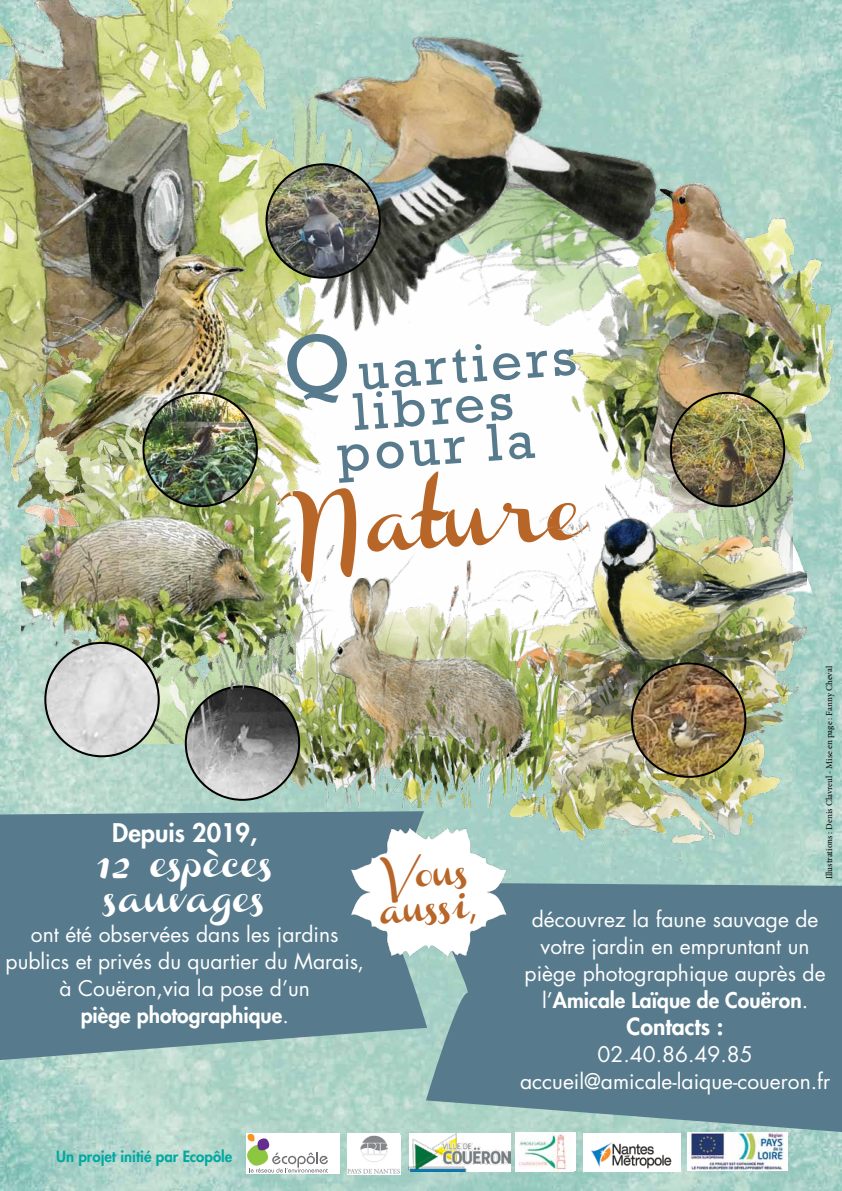
<style>
.page{position:relative;width:842px;height:1191px;background:#fff}
.page>*{position:absolute;margin:0;border:0;box-sizing:border-box;transform-origin:0 0}
.t1{font:59px "Channel Slanted 1";color:#b86528}
.t2{font:54px/40px "Rockwell";color:#577b8d;text-align:center}
.t3{font:29px/35px "Channel Slanted 1";color:#fff}
.t4{font:27px "Channel Slanted 1";color:#b86528}
.t5{font:800 25px "Futura Std";color:#fff}
.t6{font:800 23px "Futura Std";color:#fff}
.t7{font:21px/27px "Futura Std";color:#fff;text-align:center}
.t8{font:800 15px "Futura Std";color:#00a9a1}
.t9{font:9px "Minion Pro";color:#000}
.s1{font-size:85px}
.s2{font-weight:800}
</style>
<div class="page">
<img style="left:0;top:0;width:842px;height:1191px">
<img style="left:138px;top:398px;width:690px;height:464px">
<img style="left:0;top:0;width:371px;height:550px">
<img style="left:15px;top:614px;width:184px;height:129px">
<svg style="left:0;top:811px;width:421px;height:251px;background:#5f8392"></svg>
<svg style="left:421px;top:882px;width:421px;height:253px;background:#608593"></svg>
<img style="left:350px;top:808px;width:174px;height:166px">
<img style="left:688px;top:1132px;width:99px;height:39px">
<div style="left:246px;top:1133px;width:93px;height:41px;background:#fff"></div>
<svg style="left:247px;top:1134px;width:81px;height:38px"></svg>
<svg style="left:409px;top:1171px;width:101px;height:1px"></svg>
<img style="left:409px;top:1133px;width:101px;height:38px">
<div style="left:347px;top:1133px;width:53px;height:41px;background:#fff"></div>
<img style="left:348px;top:1135px;width:52px;height:39px">
<img style="left:583px;top:1133px;width:98px;height:38px">
<div style="left:515px;top:1132px;width:61px;height:39px;background:#fff"></div>
<img style="left:518px;top:1133px;width:49px;height:38px">
<img style="left:263px;top:2px;width:427px;height:396px">
<img style="left:266px;top:164px;width:114px;height:114px;border-radius:57px">
<img style="left:562px;top:169px;width:280px;height:359px">
<img style="left:671px;top:393px;width:113px;height:113px;border-radius:57px">
<img style="left:428px;top:476px;width:378px;height:400px">
<img style="left:632px;top:663px;width:113px;height:114px;border-radius:57px">
<div style="left:631px;top:662px;width:115px;height:116px;border:2px solid #000;border-radius:50%"></div>
<img style="left:220px;top:546px;width:362px;height:262px">
<img style="left:186px;top:686px;width:113px;height:114px;border-radius:57px">
<img style="left:7px;top:252px;width:326px;height:362px">
<img style="left:22px;top:403px;width:301px;height:303px">
<img style="left:45px;top:643px;width:114px;height:113px;border-radius:57px">
<div style="left:44px;top:642px;width:116px;height:115px;border:2px solid #000;border-radius:50%"></div>
<img style="left:143px;top:393px;width:114px;height:113px;border-radius:57px">
<div style="left:142px;top:392px;width:116px;height:115px;border:2px solid #000;border-radius:50%"></div>
<svg style="left:470px;top:913px;width:6px;height:11px"></svg>
<h2 class="t2" style="left:283px;top:358px;width:295px;rotate:-4deg"><span class="s1">Q</span>uartiers libres pour la</h2>
<h1 class="t1" style="left:294px;top:502px;width:289px;rotate:-4deg">Nature</h1>
<p class="t5" style="left:112px;top:817px;width:146px">Depuis 2019,</p>
<h3 class="t3" style="left:95px;top:850px;width:180px">12 espèces sauvages</h3>
<p class="t7" style="left:6px;top:921px;width:360px">ont été observées dans les jardins publics et privés du quartier du Marais, à Couëron,via la pose d’un<br><span class="s2">piège photographique</span>.</p>
<p class="t4" style="left:384px;top:864px;width:86px;rotate:-3deg">Vous</p>
<p class="t4" style="left:379px;top:898px;width:90px;rotate:-3deg">aussi</p>
<p class="t8" style="left:56px;top:1146px;width:178px">Un projet initié par Ecopôle</p>
<p class="t9" style="left:823px;top:879px;width:214px;rotate:-90deg">Illustrations : Denis Clavreul - Mise en page : Fanny Cheval</p>
<p class="t7" style="left:525px;top:906px;width:302px">découvrez la faune sauvage de votre jardin en empruntant un piège photographique auprès de l’<span class="s2">Amicale Laïque de Couëron</span>.</p>
<p class="t6" style="left:627px;top:1011px;width:98px">Contacts :</p>
<p class="t7" style="left:520px;top:1041px;width:311px">02.40.86.49.85 accueil@amicale-laique-coueron.fr</p>
</div>
